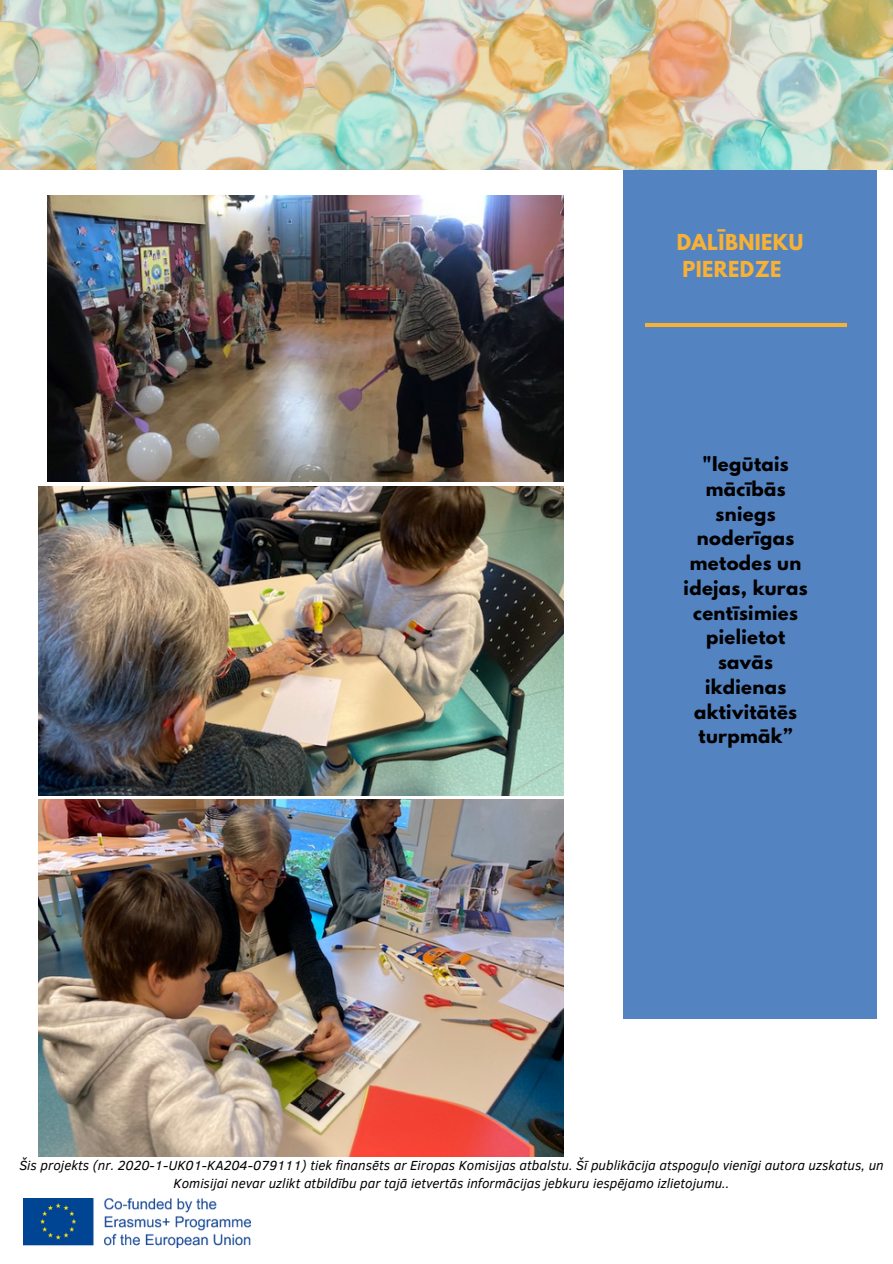
<style>
.page{position:relative;width:893px;height:1264px;background:#fff}
.page>*{position:absolute;margin:0;border:0;box-sizing:border-box;transform-origin:0 0}
.t1{font:700 19.5px/27px "League Spartan";letter-spacing:.02em;color:#f7b134}
.t2{font:700 18px/24.8px "League Spartan";letter-spacing:.02em;color:#000;text-align:center}
.t3{font:italic 13.5px/18px "Clear Sans";color:#000;text-align:center}
</style>
<div class="page">
<div style="left:623px;top:67px;width:253px;height:952px;background:#5483c2"></div>
<hr style="left:645px;top:323px;width:201px;height:4px;background:#f7b134">
<img style="left:0;top:0;width:892px;height:170px">
<img style="left:23px;top:1198px;width:227px;height:49px">
<img style="left:47px;top:196px;width:516px;height:285px">
<img style="left:39px;top:486px;width:524px;height:309px">
<img style="left:39px;top:799px;width:524px;height:357px">
<h1 class="t1" style="left:676px;top:231px;width:128px">DALĪBNIEKU<br>PIEREDZE</h1>
<h2 class="t2" style="left:683px;top:454px;width:126px">"Iegūtais mācībās sniegs noderīgas metodes un idejas, kuras centīsimies pielietot savās ikdienas aktivitātēs turpmāk”</h2>
<p class="t3" style="left:19px;top:1155px;width:865px">Šis projekts (nr. 2020-1-UK01-KA204-079111) tiek finansēts ar Eiropas Komisijas atbalstu. Šī publikācija atspoguļo vienīgi autora uzskatus, un<br>Komisijai nevar uzlikt atbildību par tajā ietvertās informācijas jebkuru iespējamo izlietojumu..</p>
</div>
